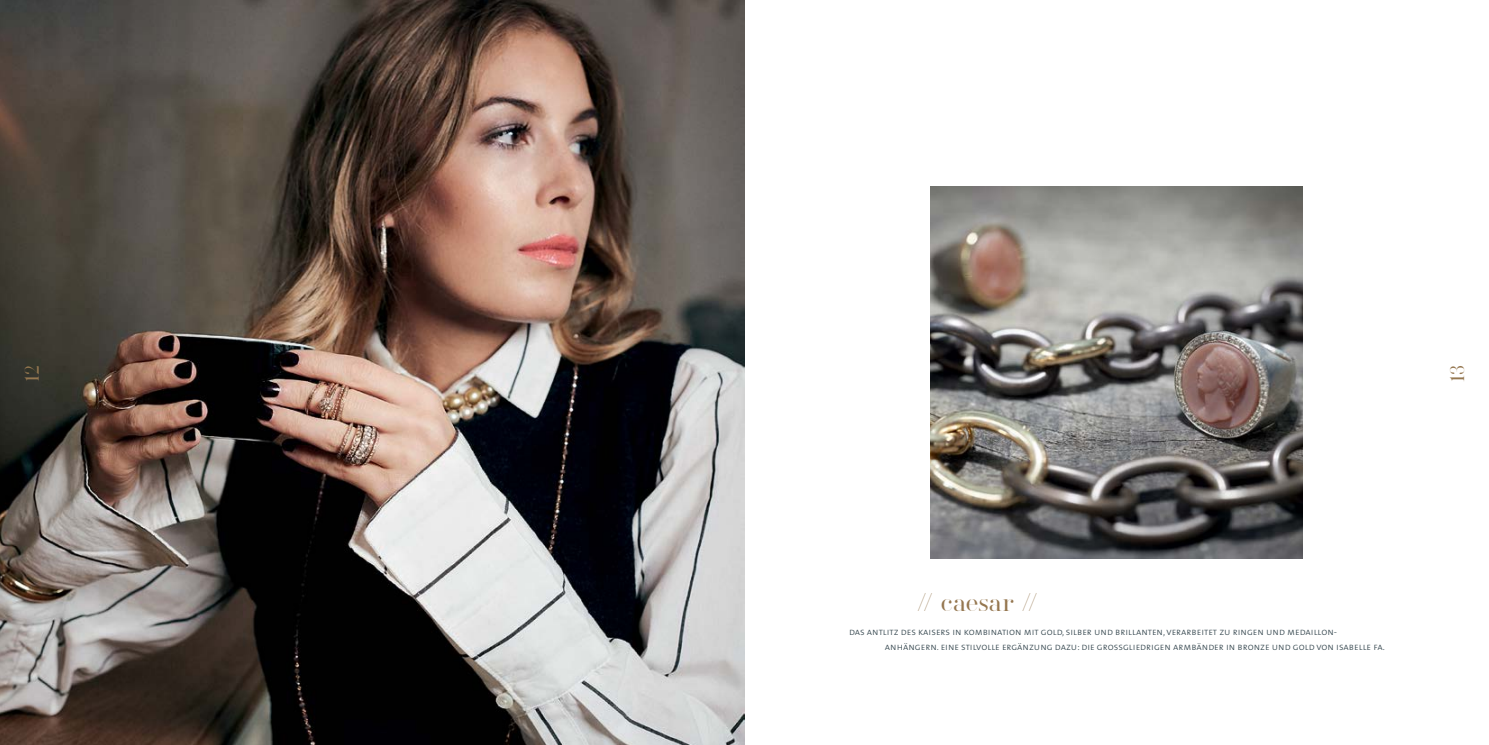
<style>
.page{position:relative;width:1489px;height:745px;background:#fff}
.page>*{position:absolute;margin:0;border:0;box-sizing:border-box;transform-origin:0 0}
.t1{font:22.5px "Silver South Serif";color:#957750}
.t2{font:17.5px "Silver South Serif";color:#957750}
.t3{font:10px/15px "The Sans Light Caps";color:#33454d}
</style>
<div class="page">
<img style="left:0;top:0;width:744px;height:744px">
<img style="left:930px;top:186px;width:372px;height:372px">
<h2 class="t2" style="left:21px;top:381px;width:18px;rotate:-90deg">12</h2>
<h2 class="t2" style="left:1446px;top:381px;width:19px;rotate:-90deg">13</h2>
<h1 class="t1" style="left:917px;top:588px;width:122px">// caesar //</h1>
<p class="t3" style="left:884px;top:623px;width:501px;text-indent:-36px">das antlitz des kaisers in kombination mit gold, silber und brillanten, verarbeitet zu ringen und medaillon&shy;anhängern. eine stilvolle ergänzung dazu: die grossgliedrigen armbänder in bronze und gold von isabelle fa.</p>
</div>
